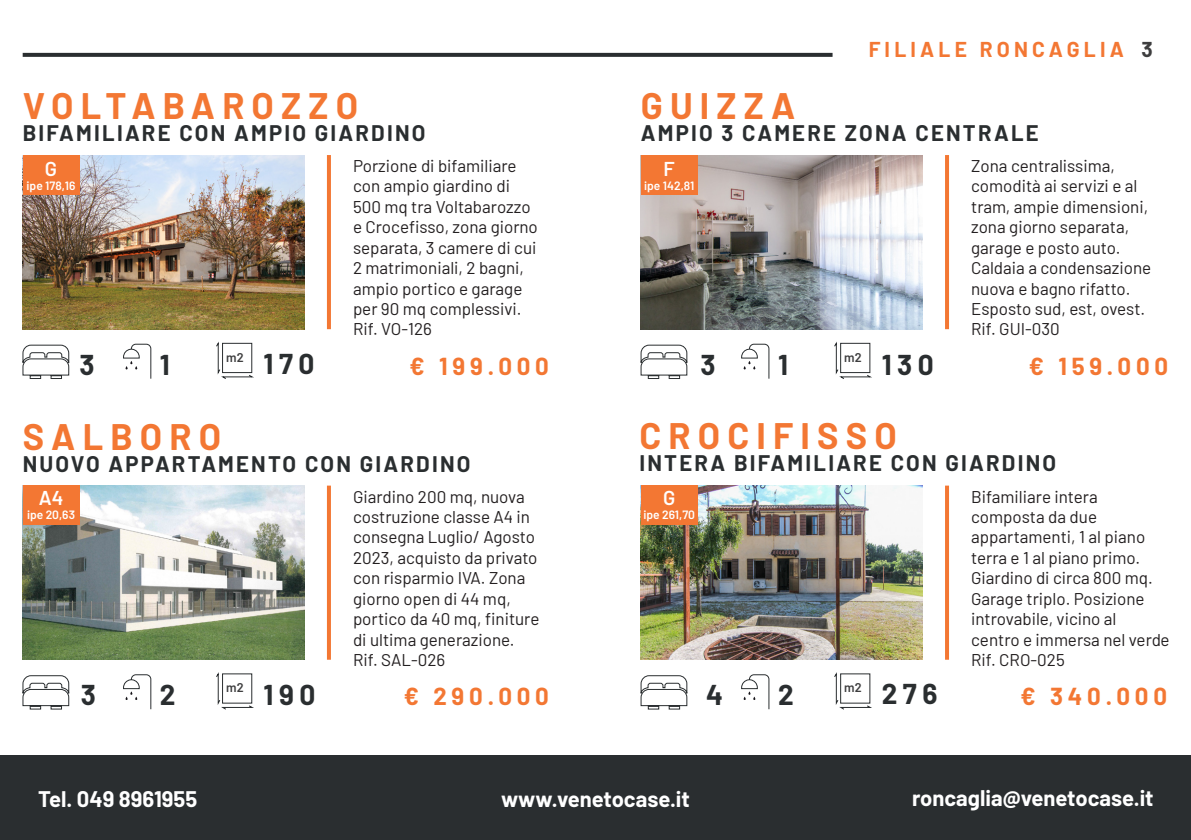
<style>
.page{position:relative;width:1191px;height:840px;background:#fff}
.page>*{position:absolute;margin:0;border:0;box-sizing:border-box;transform-origin:0 0}
.t1{font:700 36px "Barlow";letter-spacing:.2em;color:#f37733}
.t2{font:700 28px "Barlow";letter-spacing:.2em;color:#2a2e30}
.t3{font:700 24px "Barlow";letter-spacing:.2em;color:#f37733}
.t4{font:700 22px "Barlow";letter-spacing:.1em;color:#2a2e30}
.t5{font:700 22px "Barlow";color:#fff}
.t6{font:700 21px "Barlow";letter-spacing:.2em;color:#f37733}
.t7{font:600 20px "Barlow";color:#fff}
.t8{font:17px/20.4px "Barlow";color:#231f20}
.t9{font:600 12.6px "Barlow";color:#3e3e3f}
.t10{font:600 12px "Barlow";color:#fff}
.s1{color:#3e3e3f}
</style>
<div class="page">
<svg style="left:23px;top:53px;width:809px;height:4px;background:#303436"></svg>
<div style="left:0;top:755px;width:1191px;height:84px;background:#2a2e30"></div>
<hr style="left:327px;top:155px;width:4px;height:174px;background:#f37733">
<hr style="left:945px;top:155px;width:4px;height:174px;background:#f37733">
<hr style="left:327px;top:485px;width:4px;height:174px;background:#f37733">
<hr style="left:945px;top:485px;width:4px;height:174px;background:#f37733">
<svg style="left:216px;top:341px;width:38px;height:38px"></svg>
<svg style="left:123px;top:343px;width:29px;height:36px"></svg>
<svg style="left:22px;top:344px;width:48px;height:35px"></svg>
<svg style="left:834px;top:341px;width:38px;height:38px"></svg>
<svg style="left:741px;top:343px;width:29px;height:36px"></svg>
<svg style="left:640px;top:344px;width:47px;height:35px"></svg>
<svg style="left:216px;top:672px;width:38px;height:38px"></svg>
<svg style="left:123px;top:674px;width:29px;height:35px"></svg>
<svg style="left:22px;top:675px;width:48px;height:35px"></svg>
<svg style="left:834px;top:672px;width:38px;height:38px"></svg>
<svg style="left:741px;top:674px;width:29px;height:35px"></svg>
<svg style="left:640px;top:675px;width:47px;height:35px"></svg>
<img style="left:641px;top:485px;width:282px;height:174px">
<div style="left:641px;top:485px;width:56px;height:40px;background:#f37733"></div>
<img style="left:23px;top:485px;width:282px;height:174px">
<div style="left:23px;top:485px;width:56px;height:40px;background:#f37733"></div>
<img style="left:641px;top:155px;width:282px;height:174px">
<div style="left:641px;top:155px;width:56px;height:40px;background:#f37733"></div>
<img style="left:23px;top:155px;width:282px;height:174px">
<div style="left:23px;top:155px;width:56px;height:40px;background:#f37733"></div>
<p class="t6" style="left:868px;top:34px;width:286px">FILIALE RONCAGLIA <span class="s1">3</span></p>
<p class="t1" style="left:23px;top:80px;width:337px">VOLTABAROZZO</p>
<p class="t1" style="left:641px;top:80px;width:156px">GUIZZA</p>
<p class="t4" style="left:23px;top:117px;width:404px">BIFAMILIARE CON AMPIO GIARDINO</p>
<p class="t4" style="left:641px;top:117px;width:399px">AMPIO 3 CAMERE ZONA CENTRALE</p>
<p class="t7" style="left:45px;top:154px;width:14px">G</p>
<p class="t10" style="left:27px;top:177px;width:50px">ipe 178,16</p>
<p class="t8" style="left:353px;top:154px;width:186px">Porzione di bifamiliare con ampio giardino di<br>500 mq tra Voltabarozzo e Crocefisso, zona giorno separata, 3 camere di cui<br>2 matrimoniali, 2 bagni, ampio portico e garage per 90 mq complessivi.</p>
<p class="t8" style="left:353px;top:317px;width:80px">Rif. VO-126</p>
<p class="t7" style="left:663px;top:154px;width:13px">F</p>
<p class="t10" style="left:644px;top:177px;width:52px">ipe 142,81</p>
<p class="t8" style="left:971px;top:154px;width:182px">Zona centralissima, comodità ai servizi e al tram, ampie dimensioni, zona giorno separata, garage e posto auto.<br>Caldaia a condensazione nuova e bagno rifatto.<br>Esposto sud, est, ovest.</p>
<p class="t8" style="left:971px;top:317px;width:90px">Rif. GUI-030</p>
<p class="t9" style="left:226px;top:347px;width:19px">m2</p>
<p class="t9" style="left:844px;top:347px;width:19px">m2</p>
<p class="t2" style="left:79px;top:344px;width:17px">3</p>
<p class="t2" style="left:160px;top:344px;width:11px">1</p>
<p class="t2" style="left:263px;top:343px;width:52px">170</p>
<p class="t3" style="left:409px;top:348px;width:141px">€ 199.000</p>
<p class="t2" style="left:700px;top:344px;width:17px">3</p>
<p class="t2" style="left:778px;top:344px;width:11px">1</p>
<p class="t2" style="left:881px;top:344px;width:54px">130</p>
<p class="t3" style="left:1028px;top:348px;width:141px">€ 159.000</p>
<p class="t1" style="left:23px;top:410px;width:200px">SALBORO</p>
<p class="t1" style="left:639px;top:409px;width:259px">CROCIFISSO</p>
<p class="t4" style="left:23px;top:447px;width:449px">NUOVO APPARTAMENTO CON GIARDINO</p>
<p class="t4" style="left:639px;top:446px;width:418px">INTERA BIFAMILIARE CON GIARDINO</p>
<p class="t7" style="left:39px;top:483px;width:26px">A4</p>
<p class="t10" style="left:27px;top:506px;width:49px">ipe 20,63</p>
<p class="t8" style="left:353px;top:484px;width:188px">Giardino 200 mq, nuova costruzione classe A4 in consegna Luglio/ Agosto<br>2023, acquisto da privato con risparmio IVA. Zona giorno open di 44 mq, portico da 40 mq, finiture di ultima generazione.</p>
<p class="t8" style="left:353px;top:648px;width:94px">Rif. SAL-026</p>
<p class="t7" style="left:663px;top:483px;width:14px">G</p>
<p class="t10" style="left:643px;top:506px;width:53px">ipe 261,70</p>
<p class="t8" style="left:971px;top:484px;width:200px">Bifamiliare intera composta da due appartamenti, 1 al piano terra e 1 al piano primo.<br>Giardino di circa 800 mq.<br>Garage triplo. Posizione introvabile, vicino al<br>centro e immersa nel verde</p>
<p class="t8" style="left:971px;top:648px;width:95px">Rif. CRO-025</p>
<p class="t9" style="left:226px;top:678px;width:19px">m2</p>
<p class="t9" style="left:844px;top:678px;width:19px">m2</p>
<p class="t2" style="left:706px;top:674px;width:18px">4</p>
<p class="t2" style="left:778px;top:674px;width:17px">2</p>
<p class="t2" style="left:881px;top:673px;width:57px">276</p>
<p class="t3" style="left:1020px;top:678px;width:148px">€ 340.000</p>
<p class="t2" style="left:81px;top:674px;width:17px">3</p>
<p class="t2" style="left:160px;top:674px;width:17px">2</p>
<p class="t2" style="left:263px;top:674px;width:53px">190</p>
<p class="t3" style="left:404px;top:678px;width:147px">€ 290.000</p>
<p class="t5" style="left:38px;top:782px;width:161px">Tel. 049 8961955</p>
<p class="t5" style="left:912px;top:781px;width:243px">roncaglia@venetocase.it</p>
<p class="t5" style="left:501px;top:782px;width:190px">www.venetocase.it</p>
</div>
